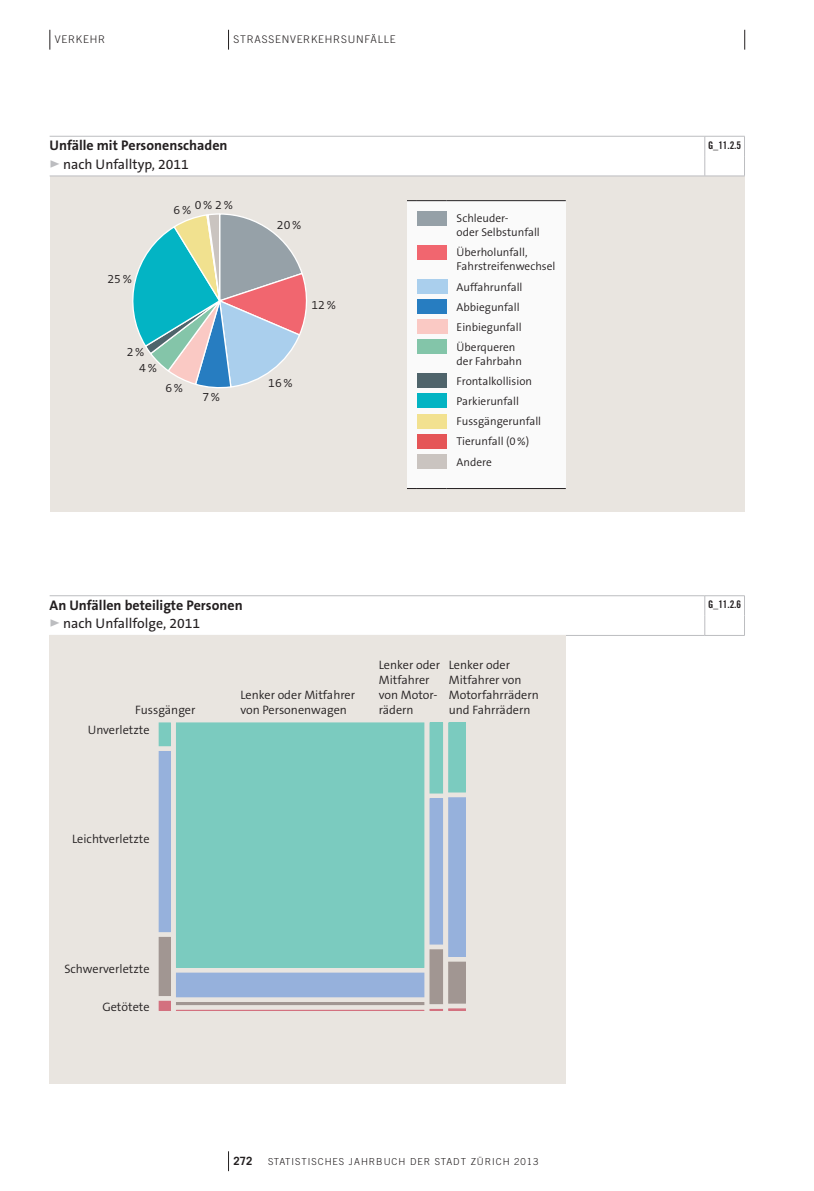
<style>
.page{position:relative;width:814px;height:1191px;background:#fff}
.page>*{position:absolute;margin:0;border:0;box-sizing:border-box;transform-origin:0 0}
._100-G_grafiktitel{font:700 14px "The Sans OT7";color:#231f20}
._101-G_grafikunterti{font:14px "The Sans OT5 Plain";color:#231f20}
.t1{font:300 12.25px/14.7px "The Sans OT4";color:#231f20}
._650-legendentext{font:300 11.38px/14px "The Sans OT4";color:#231f20}
.t2{font:700 11.38px "Trade Gothic LT Std";color:#231f20}
._401-kolumnentitel-s{font:300 10.5px "Trade Gothic LT Std";letter-spacing:.075em;color:#231f20}
._103-G_grafikcode{font:10.5px "Trade Gothic LT Std Bd Cn 20";color:#231f20}
.t3{font:300 9.62px "Trade Gothic LT Std";letter-spacing:.1em;color:#231f20}
.s1{font-family:"The Sans OT7";font-weight:700;font-size:17.5px;color:#bcbdc0}
</style>
<div class="page">
<svg style="left:228px;top:1151px;width:1px;height:20px"></svg>
<svg style="left:50px;top:30px;width:1px;height:20px"></svg>
<svg style="left:228px;top:30px;width:1px;height:20px"></svg>
<svg style="left:744px;top:30px;width:1px;height:20px"></svg>
<div style="left:50px;top:176px;width:694px;height:336px;background:#e9e5e0"></div>
<svg style="left:132px;top:213px;width:175px;height:175px"></svg>
<hr style="left:50px;top:176px;width:654px;height:1px;background:#bcbdc0">
<hr style="left:704px;top:176px;width:40px;height:1px;background:#bcbdc0">
<svg style="left:50px;top:136px;width:695px;height:40px"></svg>
<div style="left:407px;top:201px;width:159px;height:287px;background:#fafafa"></div>
<svg style="left:407px;top:200px;width:39px;height:1px"></svg>
<hr style="left:446px;top:200px;width:120px;height:1px;background:#231f20">
<svg style="left:407px;top:488px;width:39px;height:1px"></svg>
<hr style="left:446px;top:488px;width:120px;height:1px;background:#231f20">
<div style="left:417px;top:211px;width:29px;height:14px;background:#95a0a7"></div>
<div style="left:417px;top:245px;width:29px;height:15px;background:#f1666f"></div>
<div style="left:417px;top:279px;width:30px;height:15px;background:#aacfed"></div>
<div style="left:417px;top:299px;width:29px;height:15px;background:#277dc1"></div>
<div style="left:417px;top:319px;width:30px;height:15px;background:#fac9c4"></div>
<div style="left:417px;top:339px;width:29px;height:15px;background:#83c5a9"></div>
<div style="left:417px;top:373px;width:29px;height:15px;background:#4f646b"></div>
<div style="left:417px;top:393px;width:29px;height:15px;background:#03b4c3"></div>
<div style="left:417px;top:413px;width:29px;height:15px;background:#f2e190"></div>
<div style="left:417px;top:434px;width:29px;height:15px;background:#e55557"></div>
<div style="left:417px;top:454px;width:29px;height:15px;background:#cac4c0"></div>
<hr style="left:50px;top:635px;width:654px;height:1px;background:#bcbdc0">
<hr style="left:704px;top:635px;width:40px;height:1px;background:#bcbdc0">
<hr style="left:50px;top:595px;width:654px;height:1px;background:#bcbdc0">
<hr style="left:704px;top:595px;width:40px;height:1px;background:#bcbdc0">
<svg style="left:50px;top:596px;width:695px;height:39px"></svg>
<div style="left:50px;top:635px;width:516px;height:449px;background:#e9e5e0"></div>
<div style="left:159px;top:723px;width:11px;height:22px;background:#7bcbbf"></div>
<div style="left:159px;top:722px;width:12px;height:24px;border:1px solid #7bcbbf"></div>
<div style="left:159px;top:751px;width:11px;height:180px;background:#96b1dc"></div>
<div style="left:159px;top:751px;width:12px;height:181px;border:1px solid #96b1dc"></div>
<div style="left:159px;top:937px;width:11px;height:58px;background:#a19692"></div>
<div style="left:159px;top:937px;width:12px;height:59px;border:1px solid #a19692"></div>
<div style="left:159px;top:1001px;width:11px;height:9px;background:#d3717f"></div>
<div style="left:159px;top:1001px;width:12px;height:9px;border:1px solid #d3717f"></div>
<div style="left:176px;top:723px;width:248px;height:244px;background:#7bcbbf"></div>
<div style="left:176px;top:722px;width:248px;height:245px;border:1px solid #7bcbbf"></div>
<div style="left:176px;top:973px;width:248px;height:23px;background:#96b1dc"></div>
<div style="left:176px;top:972px;width:248px;height:25px;border:1px solid #96b1dc"></div>
<div style="left:176px;top:1002px;width:248px;height:3px;border:1px solid #a19692"></div>
<hr style="left:176px;top:1010px;width:248px;height:1px;background:#d3717f">
<div style="left:430px;top:723px;width:12px;height:70px;background:#7bcbbf"></div>
<div style="left:429px;top:722px;width:14px;height:71px;border:1px solid #7bcbbf"></div>
<div style="left:430px;top:798px;width:12px;height:146px;background:#96b1dc"></div>
<div style="left:429px;top:798px;width:14px;height:146px;border:1px solid #96b1dc"></div>
<div style="left:430px;top:949px;width:12px;height:54px;background:#a19692"></div>
<div style="left:429px;top:949px;width:14px;height:55px;border:1px solid #a19692"></div>
<div style="left:448px;top:723px;width:17px;height:69px;background:#7bcbbf"></div>
<div style="left:448px;top:722px;width:18px;height:70px;border:1px solid #7bcbbf"></div>
<div style="left:448px;top:797px;width:17px;height:159px;background:#96b1dc"></div>
<div style="left:448px;top:797px;width:18px;height:159px;border:1px solid #96b1dc"></div>
<div style="left:448px;top:962px;width:17px;height:41px;background:#a19692"></div>
<div style="left:448px;top:961px;width:18px;height:42px;border:1px solid #a19692"></div>
<svg style="left:429px;top:1008px;width:37px;height:2px"></svg>
<p class="_401-kolumnentitel-s" style="left:55px;top:33px;width:52px">VERKEHR</p>
<p class="_401-kolumnentitel-s" style="left:233px;top:33px;width:164px">STRASSENVERKEHRSUNFÄLLE</p>
<p class="_100-G_grafiktitel" style="left:50px;top:136px;width:179px">Unfälle mit Personenschaden</p>
<p class="_101-G_grafikunterti" style="left:50px;top:155px;width:141px"><span class="s1">▹</span> nach Unfalltyp, 2011</p>
<p class="t1" style="left:107px;top:272px;width:26px">25 %</p>
<p class="t1" style="left:174px;top:198px;width:61px">6 %0 %2 %</p>
<p class="t1" style="left:127px;top:345px;width:19px">2 %</p>
<p class="t1" style="left:139px;top:361px;width:19px">4 %</p>
<p class="t1" style="left:165px;top:380px;width:19px">6 %</p>
<p class="t1" style="left:202px;top:390px;width:19px">7 %</p>
<p class="t1" style="left:277px;top:218px;width:26px">20 %</p>
<p class="t1" style="left:311px;top:297px;width:26px">12 %</p>
<p class="t1" style="left:268px;top:375px;width:26px">16 %</p>
<p class="_100-G_grafiktitel" style="left:50px;top:596px;width:194px">An Unfällen beteiligte Personen</p>
<p class="_101-G_grafikunterti" style="left:50px;top:614px;width:152px"><span class="s1">▹</span> nach Unfallfolge, 2011</p>
<p class="_650-legendentext" style="left:456px;top:211px;width:85px">Schleuder-<br>oder Selbstunfall</p>
<p class="_650-legendentext" style="left:456px;top:246px;width:100px">Überholunfall,<br>Fahrstreifenwechsel</p>
<p class="_650-legendentext" style="left:456px;top:280px;width:67px">Auffahrunfall</p>
<p class="_650-legendentext" style="left:456px;top:300px;width:65px">Abbiegunfall</p>
<p class="_650-legendentext" style="left:456px;top:320px;width:66px">Einbiegunfall</p>
<p class="_650-legendentext" style="left:456px;top:340px;width:67px">Überqueren der Fahrbahn</p>
<p class="_650-legendentext" style="left:456px;top:374px;width:77px">Frontalkollision</p>
<p class="_650-legendentext" style="left:456px;top:394px;width:64px">Parkierunfall</p>
<p class="_650-legendentext" style="left:456px;top:414px;width:86px">Fussgängerunfall</p>
<p class="_650-legendentext" style="left:456px;top:435px;width:74px">Tierunfall (0%)</p>
<p class="_650-legendentext" style="left:456px;top:455px;width:37px">Andere</p>
<p class="t1" style="left:379px;top:658px;width:63px">Lenker oder<br>Mitfahrer von Motor&shy;rädern</p>
<p class="t1" style="left:449px;top:658px;width:91px">Lenker oder<br>Mitfahrer von<br>Motorfahrrädern</p>
<p class="t1" style="left:240px;top:687px;width:116px">Lenker oder Mitfahrer von Personenwagen</p>
<p class="t1" style="left:135px;top:702px;width:62px">Fussgänger</p>
<p class="t1" style="left:449px;top:702px;width:83px">und Fahrrädern</p>
<p class="t1" style="left:88px;top:723px;width:63px">Unverletzte</p>
<p class="t1" style="left:72px;top:831px;width:79px">Leichtverletzte</p>
<p class="t1" style="left:64px;top:962px;width:87px">Schwerverletzte</p>
<p class="t1" style="left:102px;top:1000px;width:49px">Getötete</p>
<p class="t2" style="left:233px;top:1153px;width:20px">272</p>
<p class="t3" style="left:268px;top:1155px;width:272px">STATISTISCHES JAHRBUCH DER STADT ZÜRICH 2013</p>
<p class="_103-G_grafikcode" style="left:708px;top:139px;width:35px">G_11.2.5</p>
<p class="_103-G_grafikcode" style="left:708px;top:598px;width:35px">G_11.2.6</p>
</div>
